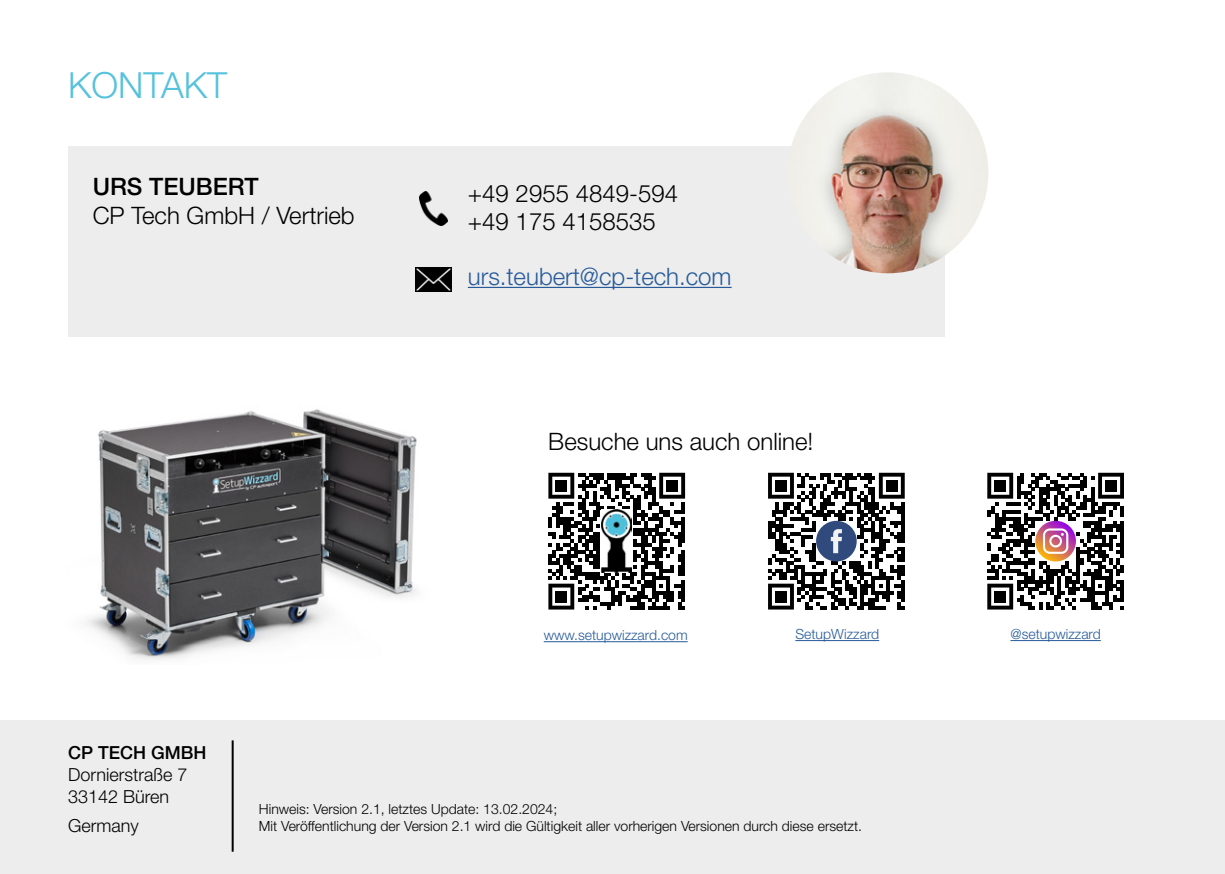
<style>
.page{position:relative;width:1225px;height:874px;background:#fff}
.page>*{position:absolute;margin:0;border:0;box-sizing:border-box;transform-origin:0 0}
.t1{font:300 36px "Helvetica Neue LT Std";color:#57c2dc}
.t2{font:300 24px "Helvetica Neue LT Std";color:#000}
.t3{font:300 24px "Helvetica Neue LT Std";color:#275b9b}
.t4{font:500 24px "Helvetica Neue LT Std";color:#000}
.t5{font:300 18px "Helvetica Neue LT Std";color:#000}
.t6{font:500 18px "Helvetica Neue LT Std";color:#000}
.t7{font:300 14px "Helvetica Neue LT Std";color:#000}
.t8{font:300 14px "Helvetica Neue LT Std";color:#275b9b}
</style>
<div class="page">
<div style="left:0;top:720px;width:1225px;height:153px;background:#ededed"></div>
<div style="left:68px;top:146px;width:876px;height:190px;background:#ededed"></div>
<img style="left:787px;top:72px;width:201px;height:201px;border-radius:100px">
<svg style="left:987px;top:472px;width:137px;height:137px"></svg>
<svg style="left:768px;top:472px;width:136px;height:137px"></svg>
<img style="left:86px;top:409px;width:331px;height:251px">
<svg style="left:548px;top:472px;width:137px;height:137px"></svg>
<div style="left:556px;top:480px;width:11px;height:11px;background:#000"></div>
<div style="left:666px;top:480px;width:11px;height:11px;background:#000"></div>
<div style="left:556px;top:590px;width:11px;height:12px;background:#000"></div>
<img style="left:601px;top:509px;width:31px;height:63px">
<img style="left:419px;top:191px;width:28px;height:34px">
<img style="left:415px;top:268px;width:36px;height:23px">
<hr style="left:468px;top:287px;width:263px;height:1px;background:#275b9b">
<hr style="left:232px;top:740px;width:2px;height:111px;background:#000">
<hr style="left:544px;top:641px;width:143px;height:1px;background:#275b9b">
<hr style="left:795px;top:640px;width:84px;height:1px;background:#275b9b">
<hr style="left:1010px;top:640px;width:90px;height:1px;background:#275b9b">
<p class="t1" style="left:68px;top:63px;width:160px">KONTAKT</p>
<p class="t4" style="left:93px;top:172px;width:167px">URS TEUBERT</p>
<p class="t2" style="left:93px;top:200px;width:263px">CP Tech GmbH / Vertrieb</p>
<p class="t2" style="left:468px;top:178px;width:212px">+49 2955 4849-594</p>
<p class="t2" style="left:468px;top:207px;width:189px">+49 175 4158535</p>
<p class="t3" style="left:468px;top:262px;width:265px">urs.teubert@cp-tech.com</p>
<p class="t2" style="left:548px;top:427px;width:266px">Besuche uns auch online!</p>
<p class="t8" style="left:544px;top:626px;width:145px">www.setupwizzard.com</p>
<p class="t8" style="left:795px;top:625px;width:85px">SetupWizzard</p>
<p class="t8" style="left:1010px;top:625px;width:92px">@setupwizzard</p>
<p class="t6" style="left:68px;top:742px;width:140px">CP TECH GMBH</p>
<p class="t5" style="left:68px;top:763px;width:121px">Dornierstraße 7</p>
<p class="t5" style="left:68px;top:784px;width:103px">33142 Büren</p>
<p class="t5" style="left:68px;top:813px;width:72px">Germany</p>
<p class="t7" style="left:259px;top:800px;width:300px">Hinweis: Version 2.1, letztes Update: 13.02.2024;</p>
<p class="t7" style="left:259px;top:817px;width:604px">Mit Veröffentlichung der Version 2.1 wird die Gültigkeit aller vorherigen Versionen durch diese ersetzt.</p>
</div>
